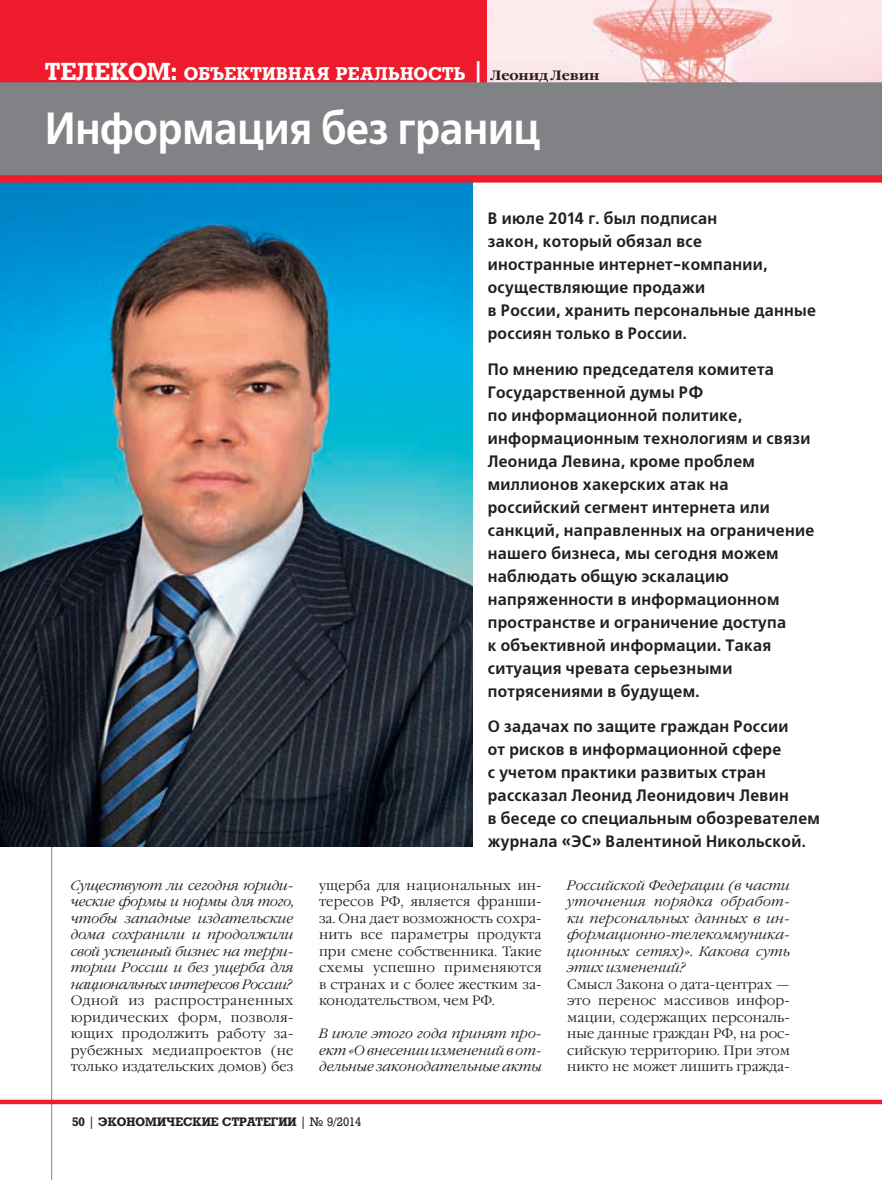
<style>
.page{position:relative;width:882px;height:1180px;background:#fff}
.page>*{position:absolute;margin:0;border:0;box-sizing:border-box;transform-origin:0 0}
.t1{font:700 45px "Free Set C";letter-spacing:-.005em;color:#fff;scale:.9 1}
.t2{font:700 18px "Rodeo";color:#fff}
.t3{font:700 16.5px/23px "Free Set C";letter-spacing:.02em;color:#231f20;scale:.95 1}
.t4{font:300 13.5px/16.5px "Garamond C";letter-spacing:.005em;color:#231f20;text-align:justify}
.t5{font:italic 300 13.5px/16.5px "Garamond C";color:#231f20;text-align:justify}
.t6{font:700 12px "Rodeo";color:#231f20}
.s1{font-size:24px}
.s2{font-family:"Garamond C";font-size:13.5px;color:#231f20}
.s3{font-weight:400}
</style>
<div class="page">
<img style="left:487px;top:0;width:394px;height:82px">
<div style="left:0;top:0;width:487px;height:83px;background:#ee1b2d"></div>
<hr style="left:51px;top:82px;width:1px;height:1097px;background:#808285">
<svg style="left:0;top:1099px;width:881px;height:4px;background:#f04251"></svg>
<hr style="left:0;top:82px;width:881px;height:1px;background:#808285">
<img style="left:0;top:182px;width:473px;height:664px">
<div style="left:0;top:83px;width:881px;height:96px;background:#808285"></div>
<div style="left:0;top:175px;width:881px;height:7px;background:#ee1b2d"></div>
<p class="t2" style="left:45px;top:67px;width:555px"><span class="s1">ТЕЛЕКОМ:</span> ОБЪЕКТИВНАЯ РЕАЛЬНОСТЬ <span class="s1">|</span> <span class="s2">Леонид Левин</span></p>
<h1 class="t1" style="left:45px;top:110px;width:551px">Информация без границ</h1>
<p class="t5" style="left:71px;top:878px;width:224px">Существуют ли сегодня юриди&shy;ческие формы и нормы для того, чтобы западные издательские дома сохранили и продолжили свой успешный бизнес на терри&shy;тории России и без ущерба для национальных интересов России?</p>
<p class="t4" style="left:71px;top:993px;width:224px">Одной из распространенных юридических форм, позволя&shy;ющих продолжить работу за&shy;рубежных медиапроектов (не только издательских домов) без</p>
<p class="t3" style="left:487px;top:208px;width:347px">В июле 2014 г. был подписан<br>закон, который обязал все<br>иностранные интернет-компании, осуществляющие продажи<br>в России, хранить персональные данные россиян только в России.</p>
<p class="t3" style="left:487px;top:359px;width:345px">По мнению председателя комитета<br>Государственной думы РФ<br>по информационной политике, информационным технологиям и связи<br>Леонида Левина, кроме проблем миллионов хакерских атак на российский сегмент интернета или санкций, направленных на ограничение нашего бизнеса, мы сегодня можем наблюдать общую эскалацию напряженности в информационном пространстве и ограничение доступа<br>к объективной информации. Такая ситуация чревата серьезными потрясениями в будущем.</p>
<p class="t3" style="left:487px;top:716px;width:351px">О задачах по защите граждан России<br>от рисков в информационной сфере<br>с учетом практики развитых стран рассказал Леонид Леонидович Левин<br>в беседе со специальным обозревателем журнала «ЭС» Валентиной Никольской.</p>
<p class="t4" style="left:319px;top:878px;width:224px">ущерба для национальных ин&shy;тересов РФ, является франши&shy;за. Она дает возможность сохра&shy;нить все параметры продукта при смене собственника. Такие схемы успешно применяются в странах и с более жестким за&shy;конодательством, чем РФ.</p>
<p class="t5" style="left:319px;top:1026px;width:224px">В июле этого года принят про&shy;ект «О внесении изменений в от&shy;дельные законодательные акты</p>
<p class="t5" style="left:567px;top:878px;width:224px">Российской Федерации (в части уточнения порядка обработ&shy;ки персональных данных в ин&shy;формационно-телекоммуника&shy;ционных сетях)». Какова суть этих изменений?</p>
<p class="t4" style="left:567px;top:977px;width:224px">Смысл Закона о дата-центрах — это перенос массивов инфор&shy;мации, содержащих персональ&shy;ные данные граждан РФ, на рос&shy;сийскую территорию. При этом никто не может лишить гражда-</p>
<p class="t6" style="left:72px;top:1116px;width:291px">50 <span class="s3">|</span> ЭКОНОМИЧЕСКИЕ СТРАТЕГИИ <span class="s3">| № 9/2014</span></p>
</div>
